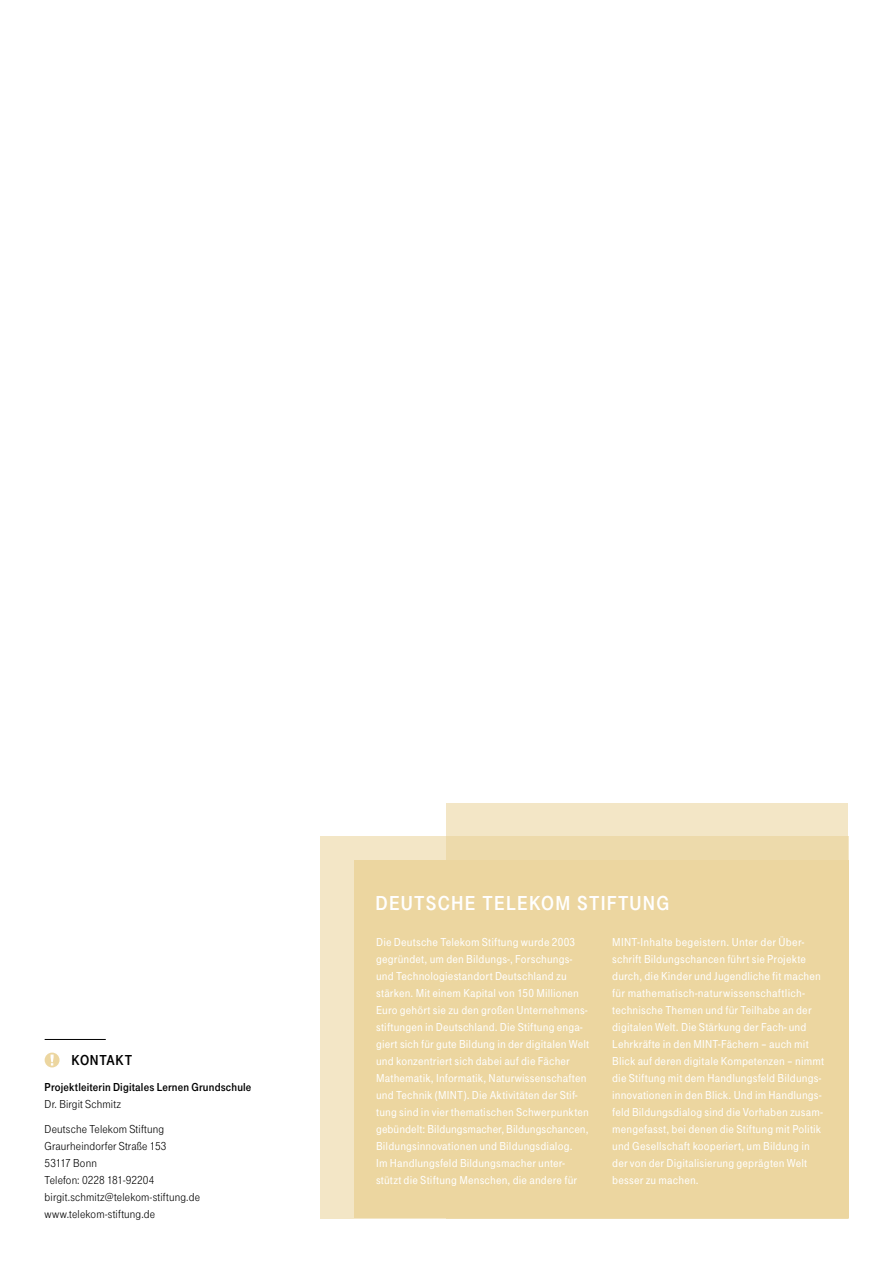
<style>
.page{position:relative;width:893px;height:1263px;background:#fff}
.page>*{position:absolute;margin:0;border:0;box-sizing:border-box;transform-origin:0 0}
.t1{font:21px "Tele Grotesk Fett";letter-spacing:.06em;color:#fff}
.t2{font:15px "Tele Grotesk Fett";letter-spacing:.045em;color:#000}
.t3{font:12px/17px "Tele Grotesk Halb";letter-spacing:.01em;color:#fff}
.t4{font:12px/17px "Tele Grotesk Norm";letter-spacing:.01em;color:#000}
.t5{font:12px "Tele Grotesk Fett";letter-spacing:.015em;color:#000}
</style>
<div class="page">
<svg style="left:45px;top:1052px;width:15px;height:15px"></svg>
<hr style="left:45px;top:1039px;width:61px;height:1px;background:#000">
<div style="left:320px;top:836px;width:528px;height:382px;background:#f3e6c6"></div>
<svg style="left:446px;top:803px;width:402px;height:58px;background:#f0e0ba"></svg>
<div style="left:354px;top:861px;width:494px;height:357px;background:#ecd6a0"></div>
<p class="t2" style="left:72px;top:1052px;width:62px">KONTAKT</p>
<p class="t5" style="left:45px;top:1080px;width:208px">Projektleiterin Digitales Lernen Grundschule</p>
<p class="t4" style="left:45px;top:1091px;width:121px;line-height:25.5px">Dr. Birgit Schmitz<br>Deutsche Telekom Stiftung</p>
<p class="t4" style="left:45px;top:1138px;width:157px">Graurheindorfer Straße 153<br>53117 Bonn<br>Telefon: 0228 181-92204 birgit.schmitz@telekom-stiftung.de www.telekom-stiftung.de</p>
<h1 class="t1" style="left:376px;top:892px;width:295px">DEUTSCHE TELEKOM STIFTUNG</h1>
<p class="t3" style="left:376px;top:933px;width:215px">Die Deutsche Telekom Stiftung wurde 2003 gegründet, um den Bildungs-, Forschungs&shy;und Technologiestandort Deutschland zu stärken. Mit einem Kapital von 150 Millionen Euro gehört sie zu den großen Unternehmens&shy;stiftungen in Deutschland. Die Stiftung enga&shy;giert sich für gute Bildung in der digitalen Welt und konzentriert sich dabei auf die Fächer Mathematik, Informatik, Naturwissenschaften und Technik (MINT). Die Aktivitäten der Stif&shy;tung sind in vier thematischen Schwerpunkten gebündelt: Bildungsmacher, Bildungschancen, Bildungsinnovationen und Bildungsdialog.<br>Im Handlungsfeld Bildungsmacher unter&shy;stützt die Stiftung Menschen, die andere für</p>
<p class="t3" style="left:612px;top:933px;width:213px">MINT-Inhalte begeistern. Unter der Über&shy;schrift Bildungschancen führt sie Projekte durch, die Kinder und Jugendliche fit machen für mathematisch-naturwissenschaftlich&shy;technische Themen und für Teilhabe an der digitalen Welt. Die Stärkung der Fach- und Lehrkräfte in den MINT-Fächern – auch mit Blick auf deren digitale Kompetenzen – nimmt die Stiftung mit dem Handlungsfeld Bildungs&shy;innovationen in den Blick. Und im Handlungs&shy;feld Bildungsdialog sind die Vorhaben zusam&shy;mengefasst, bei denen die Stiftung mit Politik und Gesellschaft kooperiert, um Bildung in der von der Digitalisierung geprägten Welt besser zu machen.</p>
</div>
